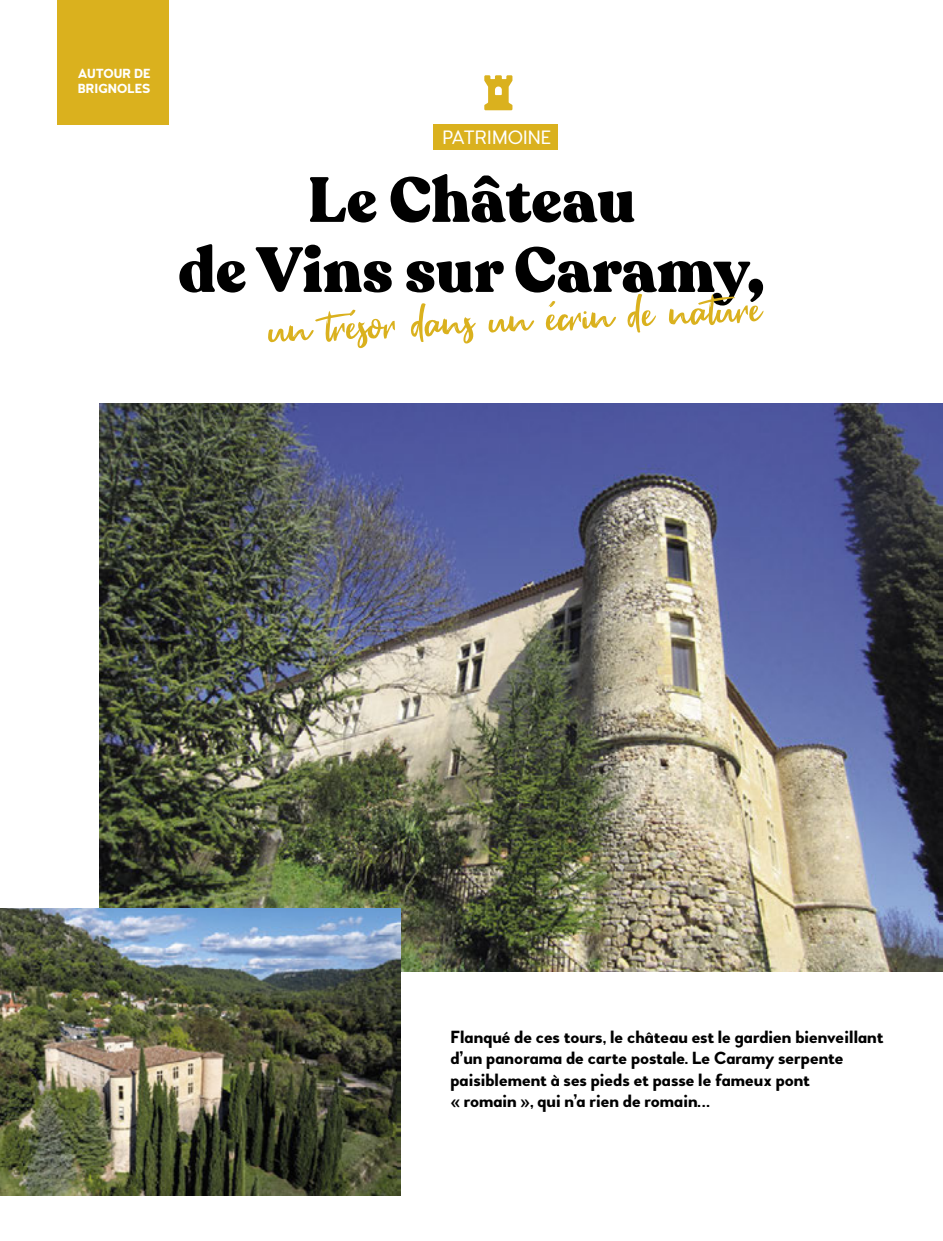
<style>
.page{position:relative;width:943px;height:1241px;background:#fff}
.page>*{position:absolute;margin:0;border:0;box-sizing:border-box;transform-origin:0 0}
.t1{font:900 63px/70px "Recoleta";color:#000;text-align:center}
.t2{font:56px "Fake Serif";color:#dab11e}
.t3{font:19.25px "Woodford Bourne";color:#fff}
.t4{font:700 17.5px/21px "Woodford Bourne";color:#000}
.t5{font:700 13.12px/15.8px "Woodford Bourne";color:#fff}
</style>
<div class="page">
<div style="left:433px;top:124px;width:125px;height:26px;background:#dab11e"></div>
<svg style="left:484px;top:75px;width:28px;height:35px"></svg>
<div style="left:57px;top:0;width:112px;height:124px;background:#dab11e"></div>
<img style="left:99px;top:403px;width:844px;height:568px">
<img style="left:0;top:908px;width:400px;height:287px">
<p class="t5" style="left:78px;top:65px;width:74px">AUTOUR DE<br>BRIGNOLES</p>
<p class="t3" style="left:442px;top:126px;width:110px">PATRIMOINE</p>
<h1 class="t1" style="left:178px;top:167px;width:588px">Le Château<br>de Vins sur Caramy,</h1>
<h2 class="t2" style="left:268px;top:297px;width:495px;rotate:-2deg">un trésor dans un écrin de nature</h2>
<p class="t4" style="left:450px;top:1027px;width:434px">Flanqué de ces tours, le château est le gardien bienveillant d’un panorama de carte postale. Le Caramy serpente paisiblement à ses pieds et passe le fameux pont<br>« romain », qui n’a rien de romain...</p>
</div>
